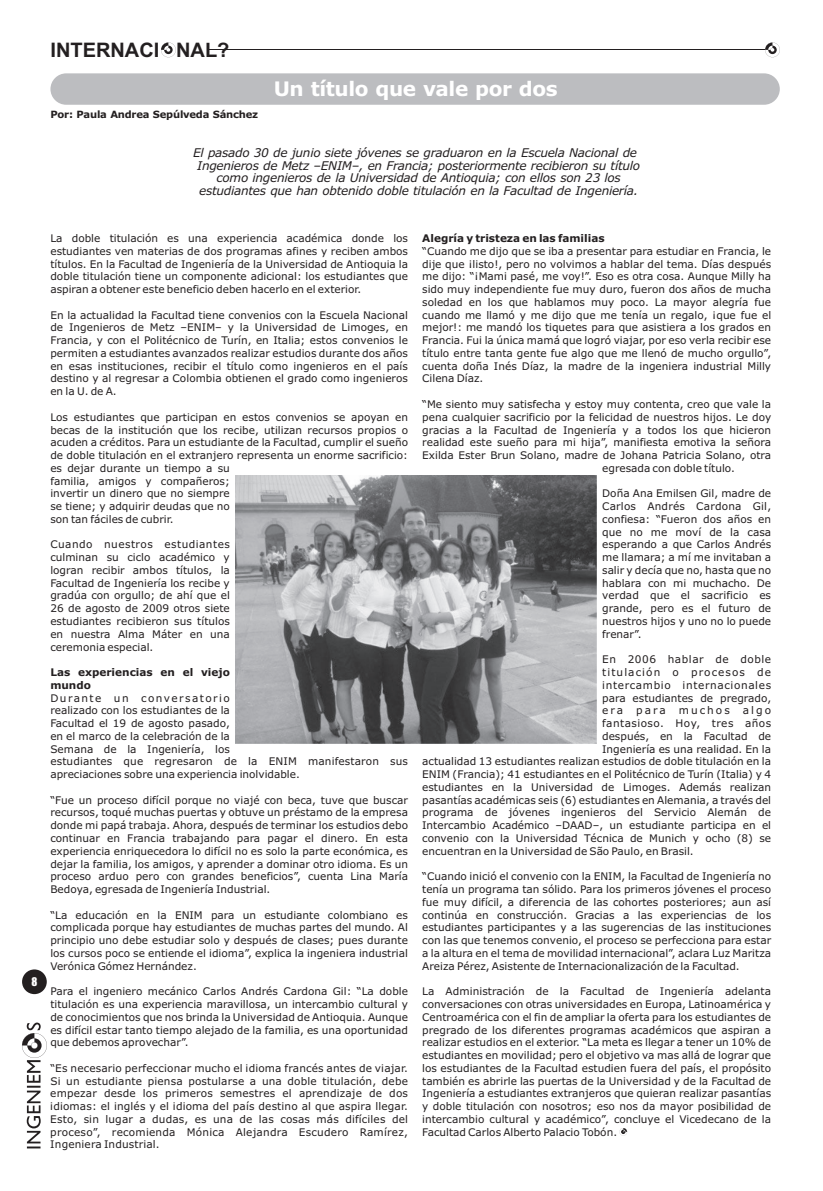
<style>
.page{position:relative;width:823px;height:1191px;background:#fff}
.page>*{position:absolute;margin:0;border:0;box-sizing:border-box;transform-origin:0 0}
.t1{font:700 20px "Verdana";letter-spacing:-.02em;color:#fff}
.t2{font:700 20px "Arial";color:#231f20}
.t3{font:italic 12px/12.5px "Verdana";letter-spacing:-.02em;color:#231f20;text-align:center}
.t4{font:11px "Impact";color:#fff}
.t5{font:10.5px/12.8px "Verdana";color:#231f20;text-align:justify}
.t6{font:700 10.5px/12.8px "Verdana";color:#231f20}
.t7{font:10.5px "Verdana";letter-spacing:.06em;color:#231f20}
.t8{font:10.5px "Verdana";letter-spacing:.04em;color:#231f20}
.t9{font:10.5px "Verdana";letter-spacing:.105em;color:#231f20}
.t10{font:10.5px "Verdana";letter-spacing:.055em;color:#231f20}
.t11{font:10.5px "Verdana";letter-spacing:.19em;color:#231f20}
.t12{font:700 10px "Verdana";letter-spacing:-.02em;color:#231f20}
</style>
<div class="page">
<div style="left:22px;top:969px;width:25px;height:25px;background:#231f20;border-radius:50%"></div>
<svg style="left:22px;top:1022px;width:25px;height:126px"></svg>
<hr style="left:208px;top:49px;width:563px;height:1px;background:#231f20">
<svg style="left:765px;top:42px;width:14px;height:15px"></svg>
<svg style="left:161px;top:42px;width:15px;height:15px"></svg>
<div style="left:50px;top:73px;width:729px;height:32px;background:#bcbdc0;border-radius:16px"></div>
<svg style="left:619px;top:1128px;width:7px;height:7px"></svg>
<img style="left:235px;top:476px;width:361px;height:267px">
<p class="t4" style="left:32px;top:977px;width:7px">8</p>
<h1 class="t2" style="left:50px;top:43px;width:180px">INTERNACI NAL?</h1>
<h1 class="t1" style="left:273px;top:80px;width:285px">Un título que vale por dos</h1>
<p class="t12" style="left:50px;top:110px;width:209px">Por: Paula Andrea Sepúlveda Sánchez</p>
<p class="t3" style="left:193px;top:147px;width:448px">El pasado 30 de junio siete jóvenes se graduaron en la Escuela Nacional de Ingenieros de Metz –ENIM–, en Francia; posteriormente recibieron su título como ingenieros de la Universidad de Antioquia; con ellos son 23 los estudiantes que han obtenido doble titulación en la Facultad de Ingeniería.</p>
<p class="t5" style="left:50px;top:233px;width:359px">La doble titulación es una experiencia académica donde los estudiantes ven materias de dos programas afines y reciben ambos títulos. En la Facultad de Ingeniería de la Universidad de Antioquia la doble titulación tiene un componente adicional: los estudiantes que aspiran a obtener este beneficio deben hacerlo en el exterior.</p>
<p class="t5" style="left:50px;top:309px;width:359px">En la actualidad la Facultad tiene convenios con la Escuela Nacional de Ingenieros de Metz –ENIM– y la Universidad de Limoges, en Francia, y con el Politécnico de Turín, en Italia; estos convenios le permiten a estudiantes avanzados realizar estudios durante dos años en esas instituciones, recibir el título como ingenieros en el país destino y al regresar a Colombia obtienen el grado como ingenieros en la U. de A.</p>
<p class="t5" style="left:50px;top:411px;width:359px;text-align:left">Los estudiantes que participan en estos convenios se apoyan en becas de la institución que los recibe, utilizan recursos propios o acuden a créditos. Para un estudiante de la Facultad, cumplir el sueño de doble titulación en el extranjero representa un enorme sacrificio: es dejar durante un tiempo a su<br>familia, amigos y compañeros;<br>invertir un dinero que no siempre<br>se tiene; y adquirir deudas que no<br>son tan fáciles de cubrir.</p>
<p class="t5" style="left:50px;top:539px;width:181px">Cuando nuestros estudiantes culminan su ciclo académico y logran recibir ambos títulos, la Facultad de Ingeniería los recibe y gradúa con orgullo; de ahí que el 26 de agosto de 2009 otros siete estudiantes recibieron sus títulos en nuestra Alma Máter en una ceremonia especial.</p>
<p class="t6" style="left:50px;top:666px;width:181px">Las experiencias en el viejo mundo</p>
<p class="t5" style="left:50px;top:692px;width:359px;text-align:left">Durante un conversatorio<br>realizado con los estudiantes de la<br>Facultad el 19 de agosto pasado,<br>en el marco de la celebración de la<br>Semana de la Ingeniería, los<br>estudiantes que regresaron de la ENIM manifestaron sus apreciaciones sobre una experiencia inolvidable.</p>
<p class="t5" style="left:50px;top:794px;width:359px">“Fue un proceso difícil porque no viajé con beca, tuve que buscar recursos, toqué muchas puertas y obtuve un préstamo de la empresa donde mi papá trabaja. Ahora, después de terminar los estudios debo continuar en Francia trabajando para pagar el dinero. En esta experiencia enriquecedora lo difícil no es solo la parte económica, es dejar la familia, los amigos, y aprender a dominar otro idioma. Es un proceso arduo pero con grandes beneficios”, cuenta Lina María Bedoya, egresada de Ingeniería Industrial.</p>
<p class="t5" style="left:50px;top:909px;width:359px">“La educación en la ENIM para un estudiante colombiano es complicada porque hay estudiantes de muchas partes del mundo. Al principio uno debe estudiar solo y después de clases; pues durante los cursos poco se entiende el idioma”, explica la ingeniera industrial Verónica Gómez Hernández.</p>
<p class="t5" style="left:50px;top:986px;width:359px">Para el ingeniero mecánico Carlos Andrés Cardona Gil: “La doble titulación es una experiencia maravillosa, un intercambio cultural y de conocimientos que nos brinda la Universidad de Antioquia. Aunque es difícil estar tanto tiempo alejado de la familia, es una oportunidad que debemos aprovechar”.</p>
<p class="t5" style="left:50px;top:1062px;width:359px">“Es necesario perfeccionar mucho el idioma francés antes de viajar.<br>Si un estudiante piensa postularse a una doble titulación, debe empezar desde los primeros semestres el aprendizaje de dos idiomas: el inglés y el idioma del país destino al que aspira llegar.<br>Esto, sin lugar a dudas, es una de las cosas más difíciles del proceso”, recomienda Mónica Alejandra Escudero Ramírez, Ingeniera Industrial.</p>
<p class="t6" style="left:422px;top:233px;width:184px">Alegría y tristeza en las familias</p>
<p class="t5" style="left:422px;top:245px;width:350px">“Cuando me dijo que se iba a presentar para estudiar en Francia, le dije que ¡listo!, pero no volvimos a hablar del tema. Días después me dijo: “¡Mami pasé, me voy!”. Eso es otra cosa. Aunque Milly ha sido muy independiente fue muy duro, fueron dos años de mucha soledad en los que hablamos muy poco. La mayor alegría fue cuando me llamó y me dijo que me tenía un regalo, ¡que fue el mejor!: me mandó los tiquetes para que asistiera a los grados en Francia. Fui la única mamá que logró viajar, por eso verla recibir ese título entre tanta gente fue algo que me llenó de mucho orgullo”, cuenta doña Inés Díaz, la madre de la ingeniera industrial Milly Cilena Díaz.</p>
<p class="t5" style="left:422px;top:399px;width:350px">“Me siento muy satisfecha y estoy muy contenta, creo que vale la</p>
<p class="t5" style="left:422px;top:411px;width:350px">pena cualquier sacrificio por la felicidad de nuestros hijos. Le doy</p>
<p class="t5" style="left:422px;top:424px;width:350px">gracias a la Facultad de Ingeniería y a todos los que hicieron</p>
<p class="t5" style="left:422px;top:437px;width:350px">realidad este sueño para mi hija”, manifiesta emotiva la señora</p>
<p class="t5" style="left:422px;top:450px;width:350px">Exilda Ester Brun Solano, madre de Johana Patricia Solano, otra</p>
<p class="t5" style="left:602px;top:462px;width:134px">egresada con doble título.</p>
<p class="t5" style="left:601px;top:488px;width:170px">Doña Ana Emilsen Gil, madre de Carlos Andrés Cardona Gil, confiesa: “Fueron dos años en que no me moví de la casa esperando a que Carlos Andrés me llamara; a mí me invitaban a salir y decía que no, hasta que no hablara con mi muchacho. De verdad que el sacrificio es grande, pero es el futuro de nuestros hijos y uno no lo puede frenar”.</p>
<p class="t10" style="left:601px;top:655px;width:170px">En 2006 hablar de doble</p>
<p class="t9" style="left:601px;top:668px;width:170px">titulación o procesos de</p>
<p class="t7" style="left:601px;top:681px;width:170px">intercambio internacionales</p>
<p class="t5" style="left:601px;top:692px;width:170px">para estudiantes de pregrado,</p>
<p class="t11" style="left:601px;top:706px;width:170px">era para muchos algo</p>
<p class="t8" style="left:601px;top:719px;width:170px">fantasioso. Hoy, tres años</p>
<p class="t5" style="left:601px;top:730px;width:170px">después, en la Facultad de</p>
<p class="t5" style="left:601px;top:743px;width:170px">Ingeniería es una realidad. En la</p>
<p class="t5" style="left:422px;top:756px;width:350px">actualidad 13 estudiantes realizan estudios de doble titulación en la</p>
<p class="t5" style="left:422px;top:769px;width:350px">ENIM (Francia); 41 estudiantes en el Politécnico de Turín (Italia) y 4</p>
<p class="t5" style="left:422px;top:781px;width:350px">estudiantes en la Universidad de Limoges. Además realizan</p>
<p class="t5" style="left:422px;top:794px;width:350px">pasantías académicas seis (6) estudiantes en Alemania, a través del</p>
<p class="t5" style="left:422px;top:807px;width:350px">programa de jóvenes ingenieros del Servicio Alemán de</p>
<p class="t5" style="left:422px;top:820px;width:350px">Intercambio Académico –DAAD–, un estudiante participa en el</p>
<p class="t5" style="left:422px;top:832px;width:350px">convenio con la Universidad Técnica de Munich y ocho (8) se</p>
<p class="t5" style="left:422px;top:845px;width:273px">encuentran en la Universidad de São Paulo, en Brasil.</p>
<p class="t5" style="left:422px;top:871px;width:350px">“Cuando inició el convenio con la ENIM, la Facultad de Ingeniería no tenía un programa tan sólido. Para los primeros jóvenes el proceso fue muy difícil, a diferencia de las cohortes posteriores; aun así continúa en construcción. Gracias a las experiencias de los estudiantes participantes y a las sugerencias de las instituciones con las que tenemos convenio, el proceso se perfecciona para estar a la altura en el tema de movilidad internacional”, aclara Luz Maritza Areiza Pérez, Asistente de Internacionalización de la Facultad.</p>
<p class="t5" style="left:422px;top:986px;width:350px">La Administración de la Facultad de Ingeniería adelanta conversaciones con otras universidades en Europa, Latinoamérica y Centroamérica con el fin de ampliar la oferta para los estudiantes de pregrado de los diferentes programas académicos que aspiran a realizar estudios en el exterior. “La meta es llegar a tener un 10% de estudiantes en movilidad; pero el objetivo va mas allá de lograr que los estudiantes de la Facultad estudien fuera del país, el propósito también es abrirle las puertas de la Universidad y de la Facultad de Ingeniería a estudiantes extranjeros que quieran realizar pasantías y doble titulación con nosotros; eso nos da mayor posibilidad de intercambio cultural y académico”, concluye el Vicedecano de la Facultad Carlos Alberto Palacio Tobón.</p>
</div>
